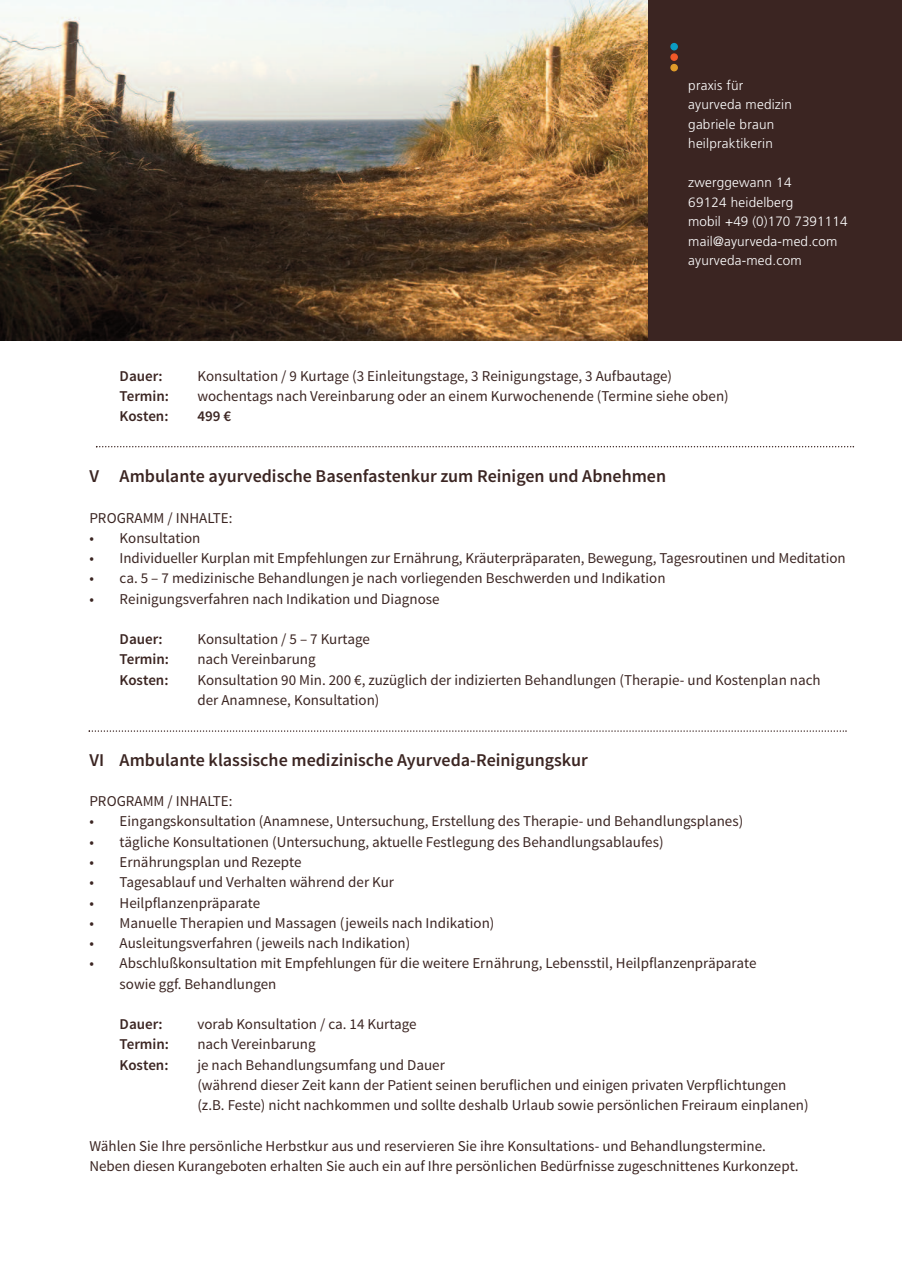
<style>
.page{position:relative;width:902px;height:1272px;background:#fff}
.page>*{position:absolute;margin:0;border:0;box-sizing:border-box;transform-origin:0 0}
.t1{font:600 18px "Source Sans Pro";color:#3b2522}
.t2{font:15px/20.2px "Source Sans Pro";color:#3b2522}
.t3{font:600 15px "Source Sans Pro";color:#3b2522}
.t4{font:300 13.5px/19.5px "Frutiger";letter-spacing:.015em;color:#fff}
</style>
<div class="page">
<img style="left:0;top:0;width:649px;height:340px">
<div style="left:649px;top:0;width:252px;height:340px;background:#3b2522"></div>
<div style="left:670px;top:53px;width:7px;height:8px;border:1px solid #f15929;border-radius:50%"></div>
<div style="left:670px;top:43px;width:7px;height:7px;border:1px solid #0c9dc3;border-radius:50%"></div>
<svg style="left:671px;top:44px;width:6px;height:27px"></svg>
<div style="left:670px;top:64px;width:7px;height:7px;border:1px solid #df9c2b;border-radius:50%"></div>
<svg style="left:96px;top:446px;width:758px;height:1px"></svg>
<svg style="left:89px;top:730px;width:757px;height:1px"></svg>
<p class="t4" style="left:688px;top:76px;width:105px">praxis für ayurveda medizin gabriele braun heilpraktikerin</p>
<p class="t4" style="left:688px;top:174px;width:161px">zwerggewann 14<br>69124 heidelberg<br>mobil +49 (0)170 7391114 mail@ayurveda-med.com ayurveda-med.com</p>
<p class="t3" style="left:120px;top:366px;width:44px">Dauer:</p>
<p class="t2" style="left:197px;top:366px;width:476px">Konsultation / 9 Kurtage (3 Einleitungstage, 3 Reinigungstage, 3 Aufbautage)</p>
<p class="t3" style="left:120px;top:386px;width:51px">Termin:</p>
<p class="t2" style="left:197px;top:386px;width:533px">wochentags nach Vereinbarung oder an einem Kurwochenende (Termine siehe oben)</p>
<p class="t3" style="left:120px;top:407px;width:50px">Kosten:</p>
<p class="t3" style="left:197px;top:407px;width:35px">499 €</p>
<p class="t1" style="left:89px;top:464px;width:578px">V Ambulante ayurvedische Basenfastenkur zum Reinigen und Abnehmen</p>
<p class="t2" style="left:89px;top:507px;width:145px">PROGRAMM / INHAlTE:</p>
<p class="t2" style="left:89px;top:528px;width:113px">• Konsultation</p>
<p class="t2" style="left:89px;top:548px;width:757px">• Individueller Kurplan mit Empfehlungen zur Ernährung, Kräuterpräparaten, Bewegung, Tagesroutinen und Meditation</p>
<p class="t2" style="left:89px;top:568px;width:577px">• ca. 5 – 7 medizinische Behandlungen je nach vorliegenden Beschwerden und Indikation</p>
<p class="t2" style="left:89px;top:588px;width:351px">• Reinigungsverfahren nach Indikation und Diagnose</p>
<p class="t3" style="left:120px;top:629px;width:44px">Dauer:</p>
<p class="t2" style="left:197px;top:629px;width:174px">Konsultation / 5 – 7 Kurtage</p>
<p class="t3" style="left:120px;top:650px;width:51px">Termin:</p>
<p class="t2" style="left:197px;top:649px;width:120px">nach Vereinbarung</p>
<p class="t3" style="left:120px;top:670px;width:50px">Kosten:</p>
<p class="t2" style="left:197px;top:669px;width:625px">Konsultation 90 Min. 200 €, zuzüglich der indizierten Behandlungen (Therapie- und Kostenplan nach der Anamnese, Konsultation)</p>
<p class="t1" style="left:89px;top:748px;width:500px">VI Ambulante klassische medizinische Ayurveda-Reinigungskur</p>
<p class="t2" style="left:89px;top:791px;width:145px">PROGRAMM / INHAlTE:</p>
<p class="t2" style="left:89px;top:811px;width:655px">• Eingangskonsultation (Anamnese, Untersuchung, Erstellung des Therapie- und Behandlungsplanes)</p>
<p class="t2" style="left:89px;top:831px;width:575px">• tägliche Konsultationen (Untersuchung, aktuelle Festlegung des Behandlungsablaufes)</p>
<p class="t2" style="left:89px;top:852px;width:214px">• Ernährungsplan und Rezepte</p>
<p class="t2" style="left:89px;top:872px;width:306px">• Tagesablauf und Verhalten während der Kur</p>
<p class="t2" style="left:89px;top:892px;width:172px">• Heilpflanzenpräparate</p>
<p class="t2" style="left:89px;top:912px;width:406px">• Manuelle Therapien und Massagen (jeweils nach Indikation)</p>
<p class="t2" style="left:89px;top:933px;width:322px">• Ausleitungsverfahren (jeweils nach Indikation)</p>
<p class="t2" style="left:120px;top:953px;width:638px;text-indent:-30px">• Abschlußkonsultation mit Empfehlungen für die weitere Ernährung, lebensstil, Heilpflanzenpräparate sowie ggf. Behandlungen</p>
<p class="t3" style="left:120px;top:1014px;width:44px">Dauer:</p>
<p class="t2" style="left:197px;top:1014px;width:221px">vorab Konsultation / ca. 14 Kurtage</p>
<p class="t3" style="left:120px;top:1034px;width:51px">Termin:</p>
<p class="t2" style="left:197px;top:1034px;width:120px">nach Vereinbarung</p>
<p class="t3" style="left:120px;top:1055px;width:50px">Kosten:</p>
<p class="t2" style="left:197px;top:1054px;width:612px">je nach Behandlungsumfang und Dauer<br>(während dieser Zeit kann der Patient seinen beruflichen und einigen privaten Verpflichtungen (z.B. Feste) nicht nachkommen und sollte deshalb Urlaub sowie persönlichen Freiraum einplanen)</p>
<p class="t2" style="left:89px;top:1135px;width:710px">Wählen Sie Ihre persönliche Herbstkur aus und reservieren Sie ihre Konsultations- und Behandlungstermine.<br>Neben diesen Kurangeboten erhalten Sie auch ein auf Ihre persönlichen Bedürfnisse zugeschnittenes Kurkonzept.</p>
</div>
